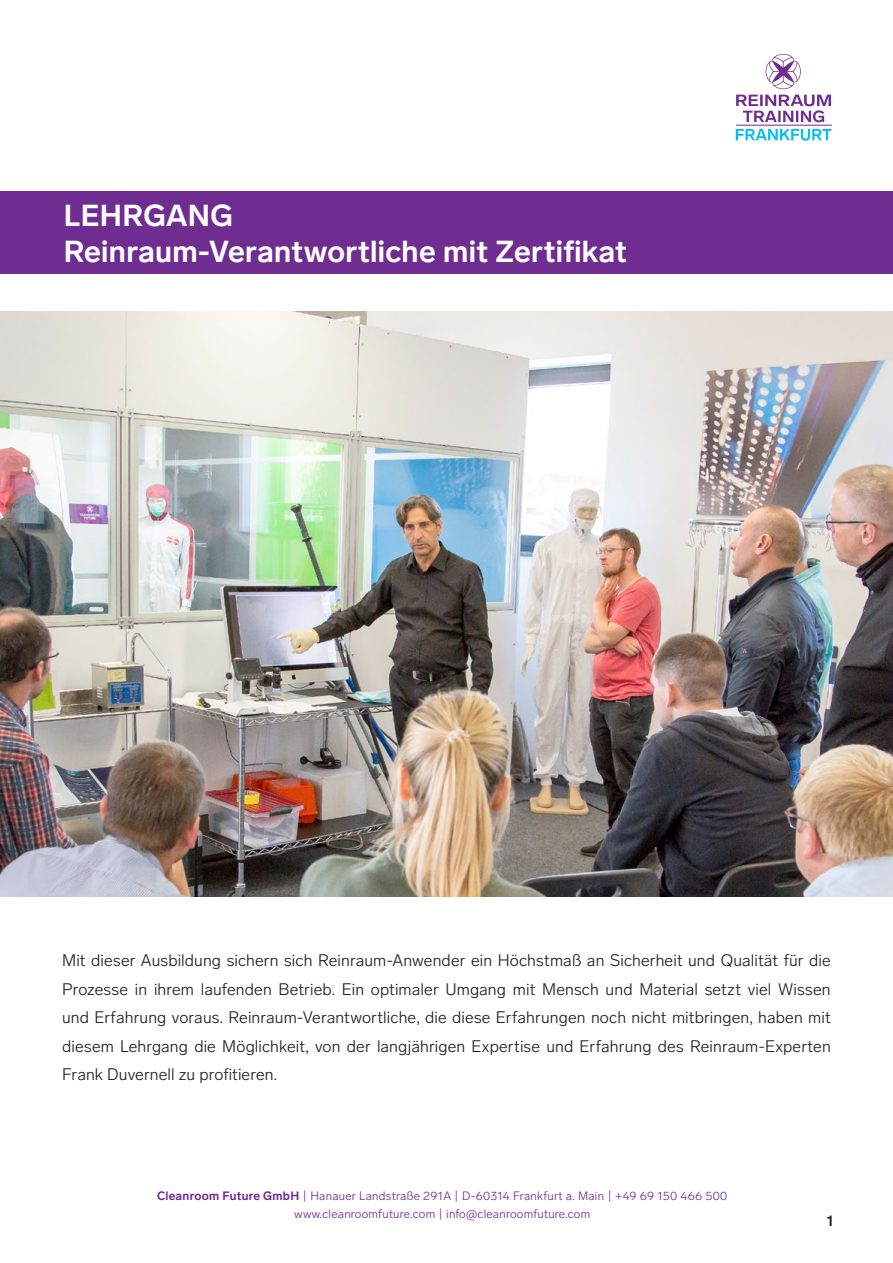
<style>
.page{position:relative;width:893px;height:1263px;background:#fff}
.page>*{position:absolute;margin:0;border:0;box-sizing:border-box;transform-origin:0 0}
.Balkenüberschrift{font:700 30px "Surprise Lab";letter-spacing:.01em;color:#fff}
.TEXT{font:300 16.5px/28.5px "Surprise Lab";letter-spacing:.01em;color:#231f20;text-align:justify}
.t1{font:500 15px "Helvetica Neue LT Std";color:#231f20}
.t2{font:300 12px "Surprise Lab";letter-spacing:.02em;color:#6f2c91}
.s1{font-weight:700}
</style>
<div class="page">
<img style="left:0;top:311px;width:893px;height:586px">
<div style="left:0;top:191px;width:893px;height:83px;background:#6f2c91"></div>
<svg style="left:766px;top:54px;width:35px;height:35px"></svg>
<hr style="left:736px;top:125px;width:96px;height:1px;background:#6f2c91">
<svg style="left:736px;top:95px;width:95px;height:27px"></svg>
<svg style="left:736px;top:129px;width:95px;height:12px"></svg>
<p class="Balkenüberschrift" style="left:64px;top:198px;width:171px">LEHRGANG</p>
<p class="Balkenüberschrift" style="left:64px;top:233px;width:565px">Reinraum-Verantwortliche mit Zertifikat</p>
<p class="TEXT" style="left:62px;top:946px;width:770px">Mit dieser Ausbildung sichern sich Reinraum-Anwender ein Höchstmaß an Sicherheit und Qualität für die Prozesse in ihrem laufenden Betrieb. Ein optimaler Umgang mit Mensch und Material setzt viel Wissen und Erfahrung voraus. Reinraum-Verantwortliche, die diese Erfahrungen noch nicht mitbringen, haben mit diesem Lehrgang die Möglichkeit, von der langjährigen Expertise und Erfahrung des Reinraum-Experten Frank Duvernell zu profitieren.</p>
<p class="t2" style="left:157px;top:1188px;width:572px"><span class="s1">Cleanroom Future GmbH</span> | Hanauer Landstraße 291A | D-60314 Frankfurt a. Main | +49 69 150 466 500</p>
<p class="t2" style="left:294px;top:1206px;width:297px">www.cleanroomfuture.com | info@cleanroomfuture.com</p>
<p class="t1" style="left:826px;top:1211px;width:10px">1</p>
</div>
